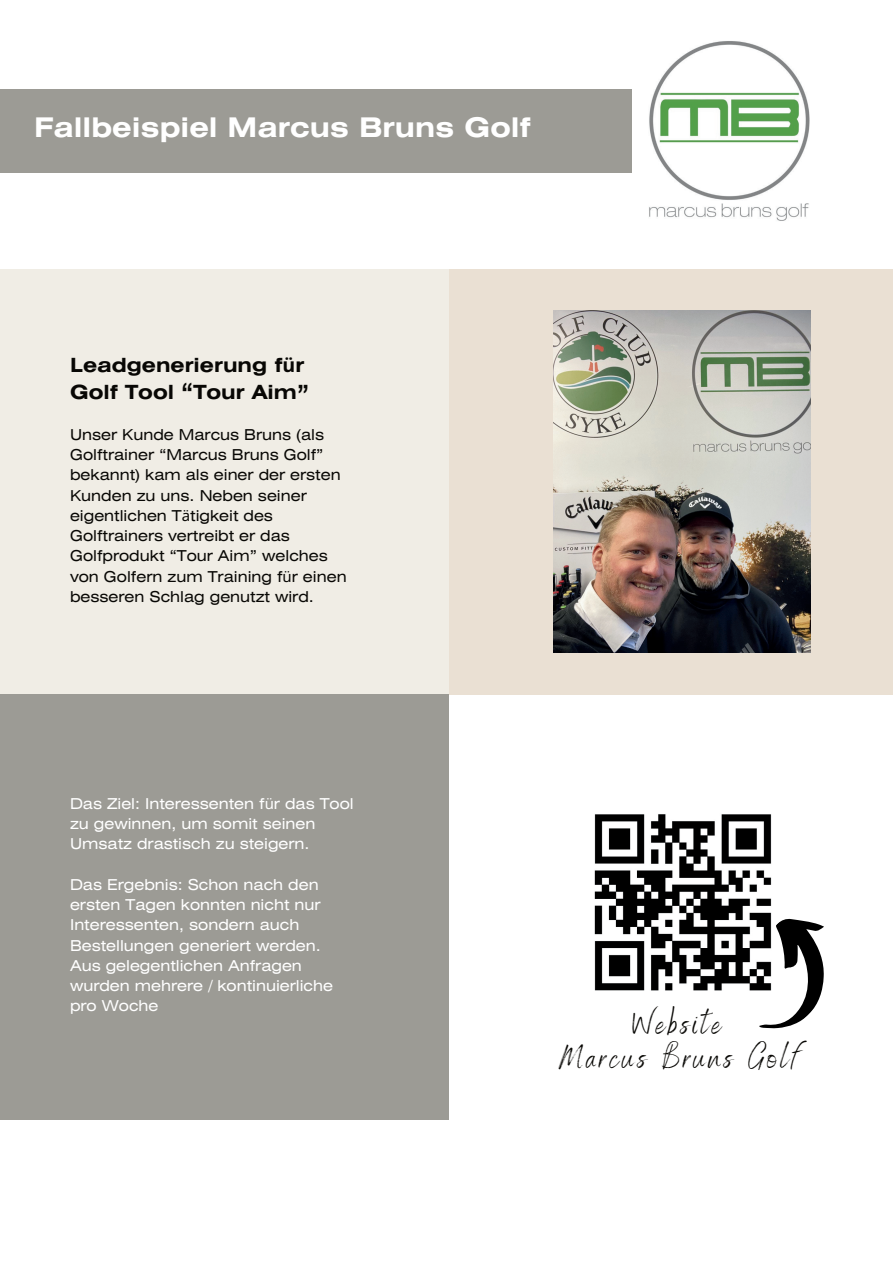
<style>
.page{position:relative;width:893px;height:1264px;background:#fff}
.page>*{position:absolute;margin:0;border:0;box-sizing:border-box;transform-origin:0 0}
.t1{font:33px/33.8px "Benedict";letter-spacing:.1em;color:#080704;text-align:center}
.t2{font:700 27px "Helios Ext";color:#fff}
.t3{font:700 19.5px/27px "Helios Ext";color:#080704}
.t4{font:15px/20.2px "Helios Ext";color:#fff}
.t5{font:15px/20.2px "Helios Ext";color:#080704}
.s1{font-family:"Noto Sans"}
</style>
<div class="page">
<div style="left:0;top:89px;width:631px;height:84px;background:#9c9b95"></div>
<img style="left:649px;top:41px;width:161px;height:180px">
<div style="left:0;top:269px;width:449px;height:425px;background:#f0ede5"></div>
<div style="left:0;top:694px;width:449px;height:425px;background:#9c9b95"></div>
<div style="left:449px;top:269px;width:443px;height:425px;background:#eae0d3"></div>
<img style="left:553px;top:311px;width:257px;height:342px">
<svg style="left:759px;top:918px;width:65px;height:110px"></svg>
<img style="left:594px;top:814px;width:177px;height:176px">
<h2 class="t2" style="left:34px;top:111px;width:498px">Fallbeispiel Marcus Bruns Golf</h2>
<h3 class="t3" style="left:70px;top:351px;width:240px">Leadgenerierung f<span class="s1">ü</span>r<br>Golf Tool “Tour Aim”</h3>
<p class="t5" style="left:70px;top:424px;width:278px">Unser Kunde Marcus Bruns (als<br>Golftrainer “Marcus Bruns Golf” bekannt) kam als einer der ersten<br>Kunden zu uns. Neben seiner eigentlichen T<span class="s1">ä</span>tigkeit des<br>Golftrainers vertreibt er das<br>Golfprodukt “Tour Aim” welches von Golfern zum Training f<span class="s1">ü</span>r einen besseren Schlag genutzt wird.</p>
<p class="t4" style="left:70px;top:793px;width:285px">Das Ziel: Interessenten f<span class="s1">ü</span>r das Tool zu gewinnen, um somit seinen<br>Umsatz drastisch zu steigern.</p>
<p class="t4" style="left:70px;top:874px;width:264px">Das Ergebnis: Schon nach den ersten Tagen konnten nicht nur<br>Interessenten, sondern auch<br>Bestellungen generiert werden.<br>Aus gelegentlichen Anfragen wurden mehrere / kontinuierliche pro Woche</p>
<h1 class="t1" style="left:558px;top:1007px;width:238px">Website<br>Marcus Bruns Golf</h1>
</div>
